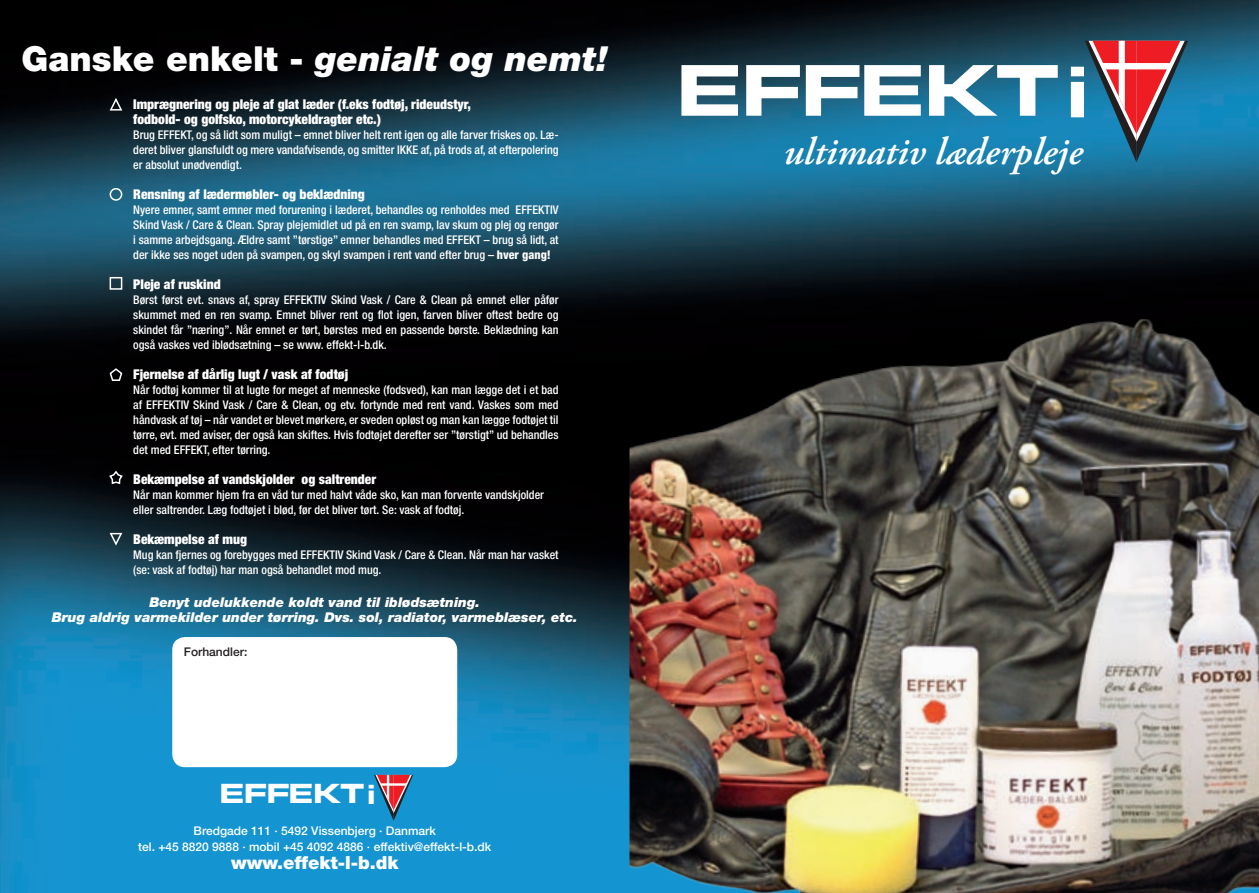
<style>
.page{position:relative;width:1259px;height:893px;background:#fff}
.page>*{position:absolute;margin:0;border:0;box-sizing:border-box;transform-origin:0 0}
.t1{font:700 expanded 75.9px "Eurostile MN";color:#fff}
.t2{font:italic 600 39px "Adobe Garamond Pro";color:#fff}
.t3{font:italic 900 34.5px "Helvetica Neue LT Std";color:#fff}
.t4{font:700 expanded 28.8px "Eurostile MN";color:#fff}
.t5{font:900 18px "Helvetica Neue LT Std";color:#fff}
.t6{font:900 condensed 13.5px/15px "Helvetica Neue LT Std";color:#fff}
.t7{font:italic 900 13.5px/15px "Helvetica Neue LT Std";color:#fff;text-align:center}
.t8{font:500 condensed 12px/15px "Helvetica Neue LT Std";color:#fff;text-align:justify}
.t9{font:500 12px/16.5px "Helvetica Neue LT Std";color:#fff;text-align:center}
.t10{font:500 12px "Helvetica Neue LT Std";color:#231f20}
.s1{font-style:normal}
.s2{font-weight:800}
</style>
<div class="page">
<img style="left:0;top:0;width:1259px;height:893px">
<div style="left:172px;top:637px;width:285px;height:130px;background:#fff;border-radius:13px"></div>
<img style="left:629px;top:231px;width:630px;height:662px">
<svg style="left:374px;top:775px;width:39px;height:46px;background:#6b7594"></svg>
<svg style="left:1084px;top:41px;width:104px;height:121px;background:#6d6a83"></svg>
<div style="left:110px;top:188px;width:12px;height:13px;border:2px solid #fff;border-radius:50%"></div>
<div style="left:110px;top:277px;width:12px;height:13px;border:2px solid #fff"></div>
<svg style="left:108px;top:97px;width:16px;height:14px"></svg>
<svg style="left:108px;top:532px;width:16px;height:14px"></svg>
<svg style="left:109px;top:367px;width:14px;height:15px"></svg>
<svg style="left:108px;top:470px;width:16px;height:15px"></svg>
<h3 class="t3" style="left:22px;top:38px;width:588px"><span class="s1">Ganske enkelt -</span> genialt og nemt!</h3>
<p class="t6" style="left:133px;top:96px;width:339px">Imprægnering og pleje af glat læder (f.eks fodtøj, rideudstyr, fodbold- og golfsko, motorcykeldragter etc.)</p>
<p class="t8" style="left:133px;top:127px;width:427px">Brug EFFEKT, og så lidt som muligt – emnet bliver helt rent igen og alle farver friskes op. Læ&shy;deret bliver glansfuldt og mere vandafvisende, og smitter IKKE af, på trods af, at efterpolering er absolut unødvendigt.</p>
<p class="t6" style="left:133px;top:186px;width:233px">Rensning af lædermøbler- og beklædning</p>
<p class="t8" style="left:133px;top:202px;width:427px">Nyere emner, samt emner med forurening i læderet, behandles og renholdes med EFFEKTIV Skind Vask / Care &amp; Clean. Spray plejemidlet ud på en ren svamp, lav skum og plej og rengør i samme arbejdsgang. Ældre samt ”tørstige” emner behandles med EFFEKT – brug så lidt, at der ikke ses noget uden på svampen, og skyl svampen i rent vand efter brug – <span class="s2">hver gang!</span></p>
<p class="t6" style="left:133px;top:276px;width:89px">Pleje af ruskind</p>
<p class="t8" style="left:133px;top:292px;width:427px">Børst først evt. snavs af, spray EFFEKTIV Skind Vask / Care &amp; Clean på emnet eller påfør skummet med en ren svamp. Emnet bliver rent og flot igen, farven bliver oftest bedre og skindet får ”næring”. Når emnet er tørt, børstes med en passende børste. Beklædning kan også vaskes ved iblødsætning – se www. effekt-l-b.dk.</p>
<p class="t6" style="left:133px;top:366px;width:216px">Fjernelse af dårlig lugt / vask af fodtøj</p>
<p class="t8" style="left:133px;top:382px;width:427px">Når fodtøj kommer til at lugte for meget af menneske (fodsved), kan man lægge det i et bad af EFFEKTIV Skind Vask / Care &amp; Clean, og etv. fortynde med rent vand. Vaskes som med håndvask af tøj – når vandet er blevet mørkere, er sveden opløst og man kan lægge fodtøjet til tørre, evt. med aviser, der også kan skiftes. Hvis fodtøjet derefter ser ”tørstigt” ud behandles det med EFFEKT, efter tørring.</p>
<p class="t6" style="left:133px;top:471px;width:244px">Bekæmpelse af vandskjolder og saltrender</p>
<p class="t8" style="left:133px;top:487px;width:412px">Når man kommer hjem fra en våd tur med halvt våde sko, kan man forvente vandskjolder eller saltrender. Læg fodtøjet i blød, før det bliver tørt. Se: vask af fodtøj.</p>
<p class="t6" style="left:133px;top:531px;width:115px">Bekæmpelse af mug</p>
<p class="t8" style="left:133px;top:547px;width:427px">Mug kan fjernes og forebygges med EFFEKTIV Skind Vask / Care &amp; Clean. Når man har vasket (se: vask af fodtøj) har man også behandlet mod mug.</p>
<p class="t7" style="left:52px;top:595px;width:527px">Benyt udelukkende koldt vand til iblødsætning.<br>Brug aldrig varmekilder under tørring. Dvs. sol, radiator, varmeblæser, etc.</p>
<p class="t10" style="left:184px;top:644px;width:65px">Forhandler:</p>
<h3 class="t4" style="left:220px;top:777px;width:157px">EffeKt i</h3>
<p class="t9" style="left:138px;top:822px;width:355px">Bredgade 111 · 5492 Vissenbjerg · Danmark<br>tel. +45 8820 9888 · mobil +45 4092 4886 · effektiv@effekt-l-b.dk</p>
<h3 class="t5" style="left:231px;top:852px;width:169px">www.effekt-l-b.dk</h3>
<h1 class="t1" style="left:678px;top:47px;width:411px">EffeKt i</h1>
<h2 class="t2" style="left:783px;top:130px;width:300px">ultimativ læderpleje</h2>
</div>
